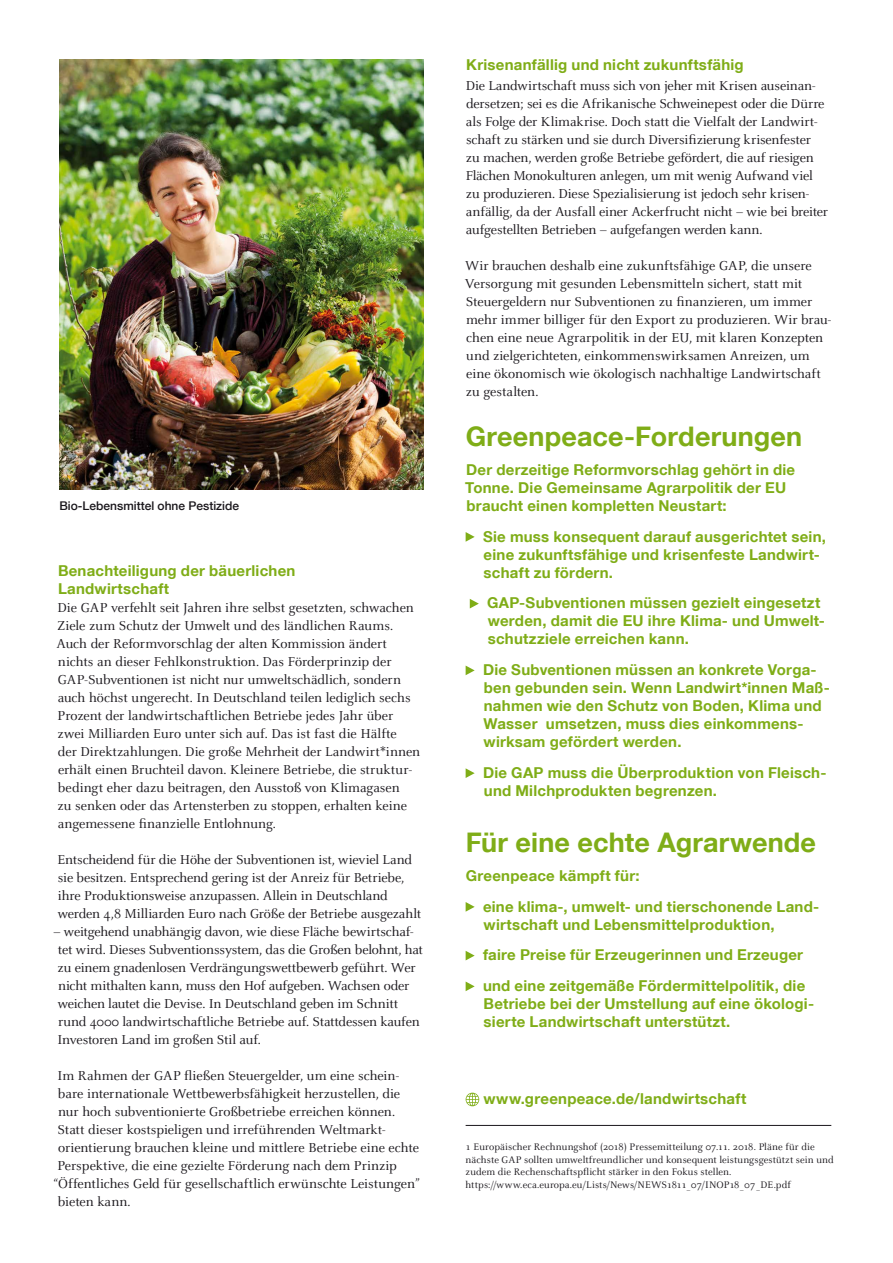
<style>
.page{position:relative;width:893px;height:1263px;background:#fff}
.page>*{position:absolute;margin:0;border:0;box-sizing:border-box;transform-origin:0 0}
.t1{font:700 27px "Helvetica Neue LT Com";letter-spacing:.005em;color:#7fad17}
.t2{font:700 15px/18px "Helvetica Neue LT Com";letter-spacing:.015em;color:#7fad17}
.t3{font:14.25px/18px "Celeste";letter-spacing:-.01em;color:#1a171c}
.t4{font:500 12px "Helvetica Neue LT Com";color:#1a171c}
.t5{font:10.5px/12.6px "Celeste";letter-spacing:.005em;color:#1a171c}
</style>
<div class="page">
<img style="left:60px;top:60px;width:363px;height:429px">
<svg style="left:466px;top:532px;width:9px;height:10px"></svg>
<svg style="left:470px;top:599px;width:9px;height:9px"></svg>
<svg style="left:466px;top:665px;width:9px;height:10px"></svg>
<svg style="left:466px;top:768px;width:9px;height:10px"></svg>
<svg style="left:466px;top:902px;width:9px;height:10px"></svg>
<svg style="left:466px;top:951px;width:9px;height:9px"></svg>
<svg style="left:466px;top:981px;width:9px;height:10px"></svg>
<svg style="left:466px;top:1093px;width:13px;height:13px"></svg>
<hr style="left:466px;top:1125px;width:365px;height:1px;background:#1a171c">
<p class="t4" style="left:60px;top:499px;width:181px">Bio-Lebensmittel ohne Pestizide</p>
<p class="t2" style="left:58px;top:561px;width:239px">Benachteiligung der bäuerlichen<br>Landwirtschaft</p>
<p class="t3" style="left:56px;top:599px;width:365px">Die GAP verfehlt seit Jahren ihre selbst gesetzten, schwachen Ziele zum Schutz der Umwelt und des ländlichen Raums.<br>Auch der Reformvorschlag der alten Kommission ändert nichts an dieser Fehlkonstruktion. Das Förderprinzip der GAP-Subventionen ist nicht nur umweltschädlich, sondern auch höchst ungerecht. In Deutschland teilen lediglich sechs Prozent der landwirtschaftlichen Betriebe jedes Jahr über zwei Milliarden Euro unter sich auf. Das ist fast die Hälfte<br>der Direktzahlungen. Die große Mehrheit der Landwirt*innen erhält einen Bruchteil davon. Kleinere Betriebe, die struktur&shy;bedingt eher dazu beitragen, den Ausstoß von Klimagasen<br>zu senken oder das Artensterben zu stoppen, erhalten keine angemessene finanzielle Entlohnung.</p>
<p class="t3" style="left:58px;top:851px;width:365px">Entscheidend für die Höhe der Subventionen ist, wieviel Land sie besitzen. Entsprechend gering ist der Anreiz für Betriebe, ihre Produktionsweise anzupassen. Allein in Deutschland werden 4,8 Milliarden Euro nach Größe der Betriebe ausgezahlt</p>
<p class="t3" style="left:54px;top:923px;width:371px">– weitgehend unabhängig davon, wie diese Fläche bewirtschaf&shy;tet wird. Dieses Subventionssystem, das die Großen belohnt, hat zu einem gnadenlosen Verdrängungswettbewerb geführt. Wer nicht mithalten kann, muss den Hof aufgeben. Wachsen oder weichen lautet die Devise. In Deutschland geben im Schnitt rund 4000 landwirtschaftliche Betriebe auf. Stattdessen kaufen Investoren Land im großen Stil auf.</p>
<p class="t3" style="left:57px;top:1067px;width:343px">Im Rahmen der GAP fließen Steuergelder, um eine schein-</p>
<p class="t3" style="left:58px;top:1085px;width:344px">bare internationale Wettbewerbsfähigkeit herzustellen, die</p>
<p class="t3" style="left:58px;top:1103px;width:339px">nur hoch subventionierte Großbetriebe erreichen können.</p>
<p class="t3" style="left:58px;top:1121px;width:329px">Statt dieser kostspieligen und irreführenden Weltmarkt-</p>
<p class="t3" style="left:58px;top:1139px;width:363px">orientierung brauchen kleine und mittlere Betriebe eine echte</p>
<p class="t3" style="left:58px;top:1157px;width:341px">Perspektive, die eine gezielte Förderung nach dem Prinzip</p>
<p class="t3" style="left:53px;top:1175px;width:368px">“Öffentliches Geld für gesellschaftlich erwünschte Leistungen”</p>
<p class="t3" style="left:58px;top:1193px;width:74px">bieten kann.</p>
<p class="t2" style="left:466px;top:55px;width:279px">Krisenanfällig und nicht zukunftsfähig</p>
<p class="t3" style="left:466px;top:77px;width:364px">Die Landwirtschaft muss sich von jeher mit Krisen auseinan&shy;dersetzen; sei es die Afrikanische Schweinepest oder die Dürre als Folge der Klimakrise. Doch statt die Vielfalt der Landwirt&shy;schaft zu stärken und sie durch Diversifizierung krisenfester<br>zu machen, werden große Betriebe gefördert, die auf riesigen Flächen Monokulturen anlegen, um mit wenig Aufwand viel zu produzieren. Diese Spezialisierung ist jedoch sehr krisen&shy;anfällig, da der Ausfall einer Ackerfrucht nicht – wie bei breiter aufgestellten Betrieben – aufgefangen werden kann.</p>
<p class="t3" style="left:465px;top:257px;width:368px">Wir brauchen deshalb eine zukunftsfähige GAP, die unsere Versorgung mit gesunden Lebensmitteln sichert, statt mit Steuergeldern nur Subventionen zu finanzieren, um immer mehr immer billiger für den Export zu produzieren. Wir brau&shy;chen eine neue Agrarpolitik in der EU, mit klaren Konzepten und zielgerichteten, einkommenswirksamen Anreizen, um eine ökonomisch wie ökologisch nachhaltige Landwirtschaft zu gestalten.</p>
<h1 class="t1" style="left:466px;top:420px;width:338px">Greenpeace-Forderungen</h1>
<p class="t2" style="left:465px;top:460px;width:331px">Der derzeitige Reformvorschlag gehört in die<br>Tonne. Die Gemeinsame Agrarpolitik der EU braucht einen kompletten Neustart:</p>
<p class="t2" style="left:483px;top:527px;width:344px">Sie muss konsequent darauf ausgerichtet sein, eine zukunftsfähige und krisenfeste Landwirt&shy;schaft zu fördern.</p>
<p class="t2" style="left:487px;top:594px;width:339px">GAP-Subventionen müssen gezielt eingesetzt werden, damit die EU ihre Klima- und Umwelt&shy;schutzziele erreichen kann.</p>
<p class="t2" style="left:483px;top:660px;width:348px">Die Subventionen müssen an konkrete Vorga&shy;ben gebunden sein. Wenn Landwirt*innen Maß&shy;nahmen wie den Schutz von Boden, Klima und Wasser umsetzen, muss dies einkommens&shy;wirksam gefördert werden.</p>
<p class="t2" style="left:483px;top:763px;width:345px">Die GAP muss die Überproduktion von Fleisch&shy;und Milchprodukten begrenzen.</p>
<h1 class="t1" style="left:466px;top:826px;width:352px">Für eine echte Agrarwende</h1>
<p class="t2" style="left:483px;top:860px;width:338px;line-height:30.8px;text-indent:-17px">Greenpeace kämpft für:<br>eine klima-, umwelt- und tierschonende Land-</p>
<p class="t2" style="left:483px;top:908px;width:324px;line-height:30.8px">wirtschaft und Lebensmittelproduktion, faire Preise für Erzeugerinnen und Erzeuger und eine zeitgemäße Fördermittelpolitik, die</p>
<p class="t2" style="left:484px;top:994px;width:332px">Betriebe bei der Umstellung auf eine ökologi&shy;sierte Landwirtschaft unterstützt.</p>
<p class="t2" style="left:483px;top:1089px;width:264px">www.greenpeace.de/landwirtschaft</p>
<p class="t5" style="left:466px;top:1141px;width:370px">1 Europäischer Rechnungshof (2018) Pressemitteilung 07.11. 2018. Pläne für die nächste GAP sollten umweltfreundlicher und konsequent leistungsgestützt sein und zudem die Rechenschaftspflicht stärker in den Fokus stellen. https://www.eca.europa.eu/Lists/News/NEWS1811_07/INOP18_07_DE.pdf</p>
</div>
